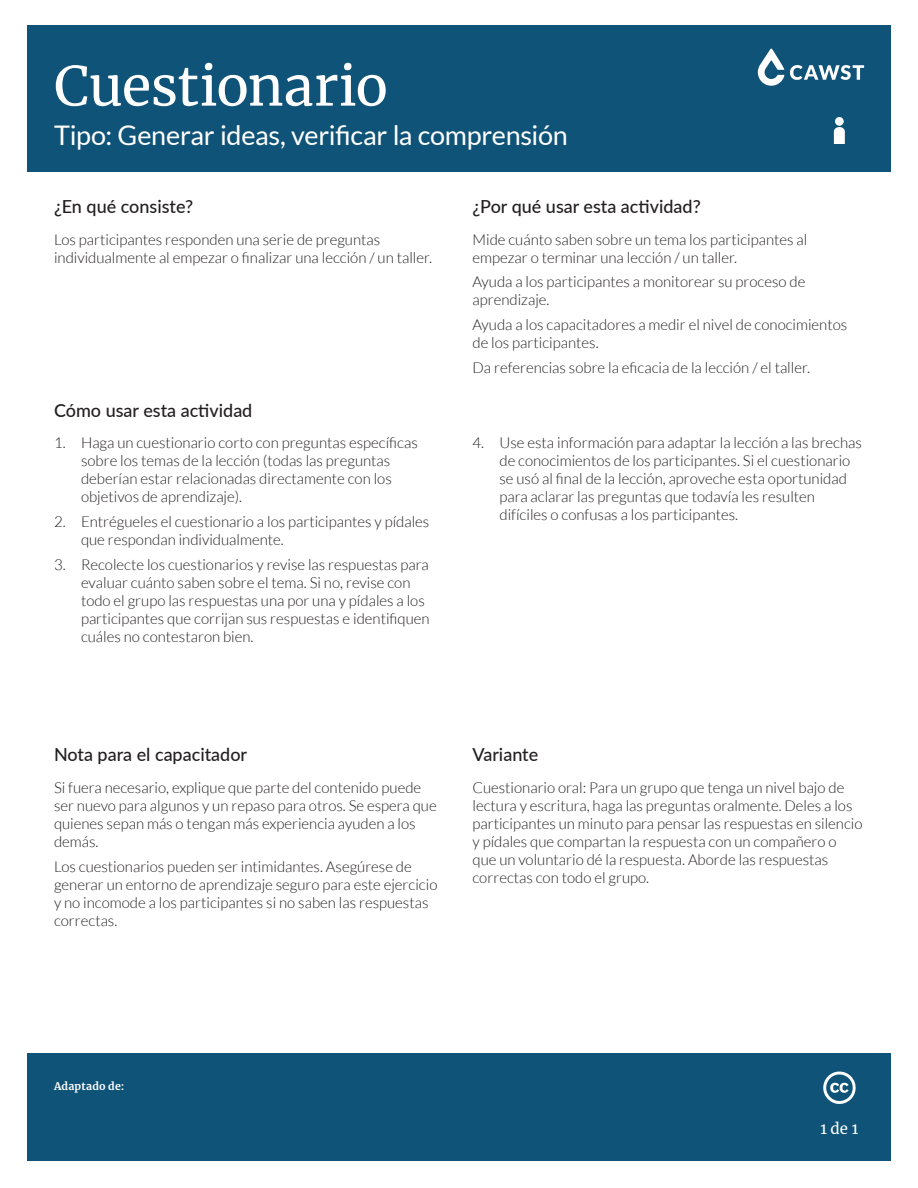
<style>
.page{position:relative;width:918px;height:1188px;background:#fff}
.page>*{position:absolute;margin:0;border:0;box-sizing:border-box;transform-origin:0 0}
.t1{font:54px "Merriweather";letter-spacing:-.01em;color:#fff}
.t2{font:27px "Lato";letter-spacing:-.01em;color:#fff}
.Subheading{font:500 18px "Lato";color:#231f20}
.Body{font:300 15px/18px "Lato";color:#231f20}
.t3{font:15px "Merriweather";color:#fff}
.t4{font:700 10.5px "Merriweather";letter-spacing:.025em;color:#fff}
</style>
<div class="page">
<div style="left:27px;top:26px;width:864px;height:146px;background:#0f5378"></div>
<div style="left:27px;top:1053px;width:864px;height:108px;background:#0f5378"></div>
<svg style="left:823px;top:1072px;width:33px;height:32px"></svg>
<svg style="left:758px;top:49px;width:26px;height:37px"></svg>
<svg style="left:790px;top:65px;width:74px;height:15px"></svg>
<svg style="left:834px;top:127px;width:11px;height:17px"></svg>
<div style="left:835px;top:117px;width:9px;height:9px;background:#fff;border-radius:50%"></div>
<p class="t1" style="left:54px;top:49px;width:336px">Cuestionario</p>
<p class="t2" style="left:54px;top:120px;width:515px">Tipo: Generar ideas, verificar la comprensión</p>
<p class="Subheading" style="left:54px;top:194px;width:141px">¿En qué consiste?</p>
<p class="Subheading" style="left:472px;top:194px;width:230px">¿Por qué usar esta actividad?</p>
<p class="Body" style="left:54px;top:230px;width:380px">Los participantes responden una serie de preguntas individualmente al empezar o finalizar una lección / un taller.</p>
<p class="Body" style="left:472px;top:230px;width:336px">Mide cuánto saben sobre un tema los participantes al empezar o terminar una lección / un taller.</p>
<p class="Body" style="left:472px;top:273px;width:334px">Ayuda a los participantes a monitorear su proceso de aprendizaje.</p>
<p class="Body" style="left:472px;top:316px;width:376px">Ayuda a los capacitadores a medir el nivel de conocimientos de los participantes.</p>
<p class="Body" style="left:472px;top:359px;width:339px">Da referencias sobre la eficacia de la lección / el taller.</p>
<p class="Subheading" style="left:54px;top:397px;width:200px">Cómo usar esta actividad</p>
<p class="Body" style="left:81px;top:434px;width:338px;text-indent:-27px">1. Haga un cuestionario corto con preguntas específicas sobre los temas de la lección (todas las preguntas deberían estar relacionadas directamente con los objetivos de aprendizaje).</p>
<p class="Body" style="left:81px;top:513px;width:350px;text-indent:-27px">2. Entrégueles el cuestionario a los participantes y pídales que respondan individualmente.</p>
<p class="Body" style="left:81px;top:556px;width:350px;text-indent:-27px">3. Recolecte los cuestionarios y revise las respuestas para evaluar cuánto saben sobre el tema. Si no, revise con todo el grupo las respuestas una por una y pídales a los participantes que corrijan sus respuestas e identifiquen cuáles no contestaron bien.</p>
<p class="Body" style="left:500px;top:434px;width:364px;text-indent:-27px">4. Use esta información para adaptar la lección a las brechas de conocimientos de los participantes. Si el cuestionario se usó al final de la lección, aproveche esta oportunidad para aclarar las preguntas que todavía les resulten difíciles o confusas a los participantes.</p>
<p class="Subheading" style="left:54px;top:742px;width:195px">Nota para el capacitador</p>
<p class="Subheading" style="left:472px;top:742px;width:67px">Variante</p>
<p class="Body" style="left:54px;top:779px;width:384px">Si fuera necesario, explique que parte del contenido puede ser nuevo para algunos y un repaso para otros. Se espera que quienes sepan más o tengan más experiencia ayuden a los demás.</p>
<p class="Body" style="left:54px;top:857px;width:385px">Los cuestionarios pueden ser intimidantes. Asegúrese de generar un entorno de aprendizaje seguro para este ejercicio y no incomode a los participantes si no saben las respuestas correctas.</p>
<p class="Body" style="left:472px;top:779px;width:392px">Cuestionario oral: Para un grupo que tenga un nivel bajo de lectura y escritura, haga las preguntas oralmente. Deles a los participantes un minuto para pensar las respuestas en silencio y pídales que compartan la respuesta con un compañero o que un voluntario dé la respuesta. Aborde las respuestas correctas con todo el grupo.</p>
<p class="t4" style="left:54px;top:1079px;width:72px">Adaptado de:</p>
<p class="t3" style="left:820px;top:1118px;width:39px">1 de 1</p>
</div>
